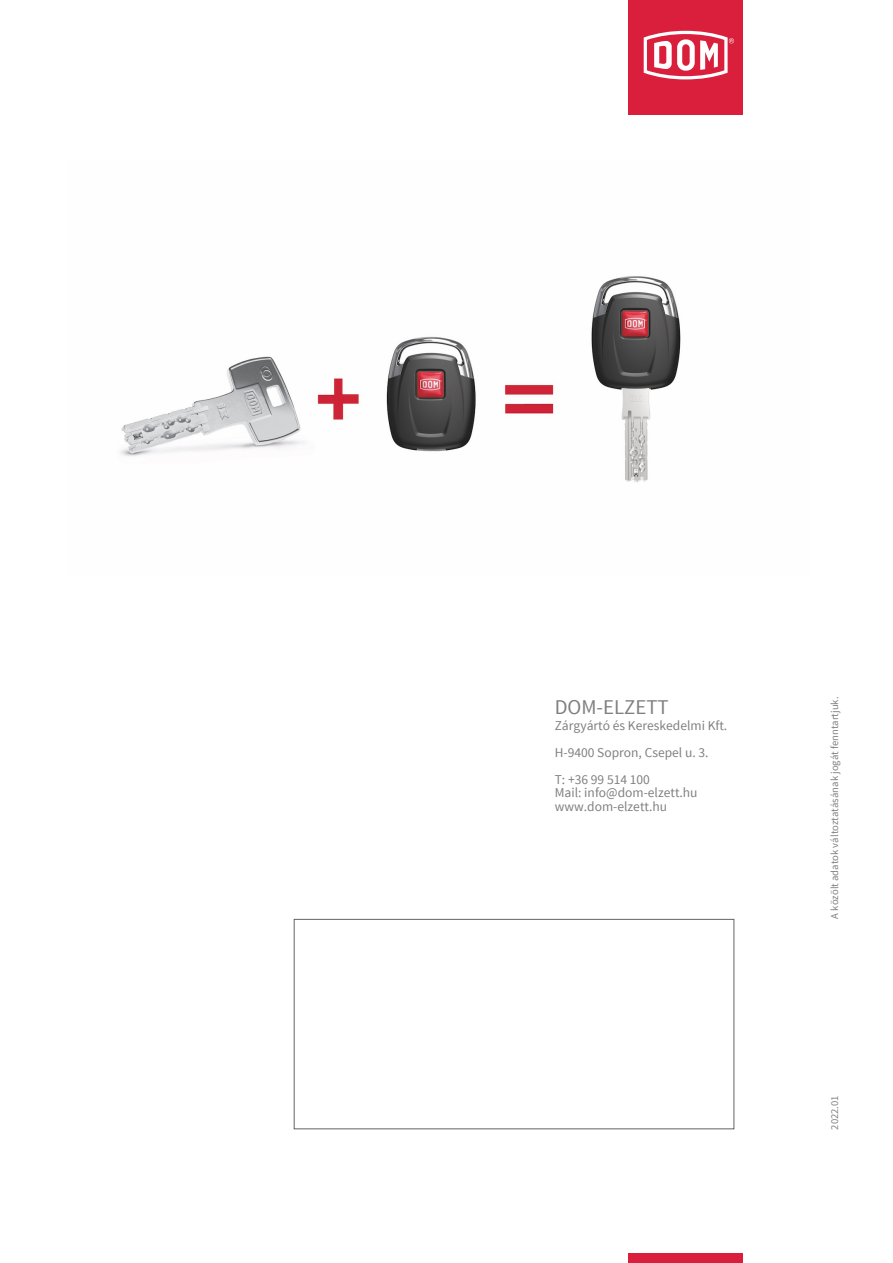
<style>
.page{position:relative;width:893px;height:1263px;background:#fff}
.page>*{position:absolute;margin:0;border:0;box-sizing:border-box;transform-origin:0 0}
.t1{font:21px "Source Sans Pro";color:#808080}
.t2{font:13.5px/27px "Source Sans Pro";color:#808080}
.t3{font:10.5px "Source Sans Pro";color:#808080}
</style>
<div class="page">
<div style="left:628px;top:1253px;width:115px;height:10px;background:#da1f3d"></div>
<div style="left:628px;top:0;width:115px;height:115px;background:#da1f3d"></div>
<svg style="left:644px;top:31px;width:90px;height:48px"></svg>
<div style="left:294px;top:919px;width:440px;height:210px;border:1px solid #636466"></div>
<img style="left:120px;top:276px;width:561px;height:206px">
<h1 class="t1" style="left:555px;top:694px;width:115px">DOM-ELZETT</h1>
<p class="t2" style="left:555px;top:712px;width:174px">Zárgyártó és Kereskedelmi Kft.<br>H-9400 Sopron, Csepel u. 3.<br>T: +36 99 514 100</p>
<p class="t2" style="left:555px;top:786px;width:144px;line-height:13.5px">Mail: info@dom-elzett.hu www.dom-elzett.hu</p>
<p class="t3" style="left:828px;top:918px;width:223px;rotate:-90deg">A közölt adatok változtatásának jogát fenntartjuk.</p>
<p class="t3" style="left:828px;top:1130px;width:36px;rotate:-90deg">2022.01</p>
</div>
